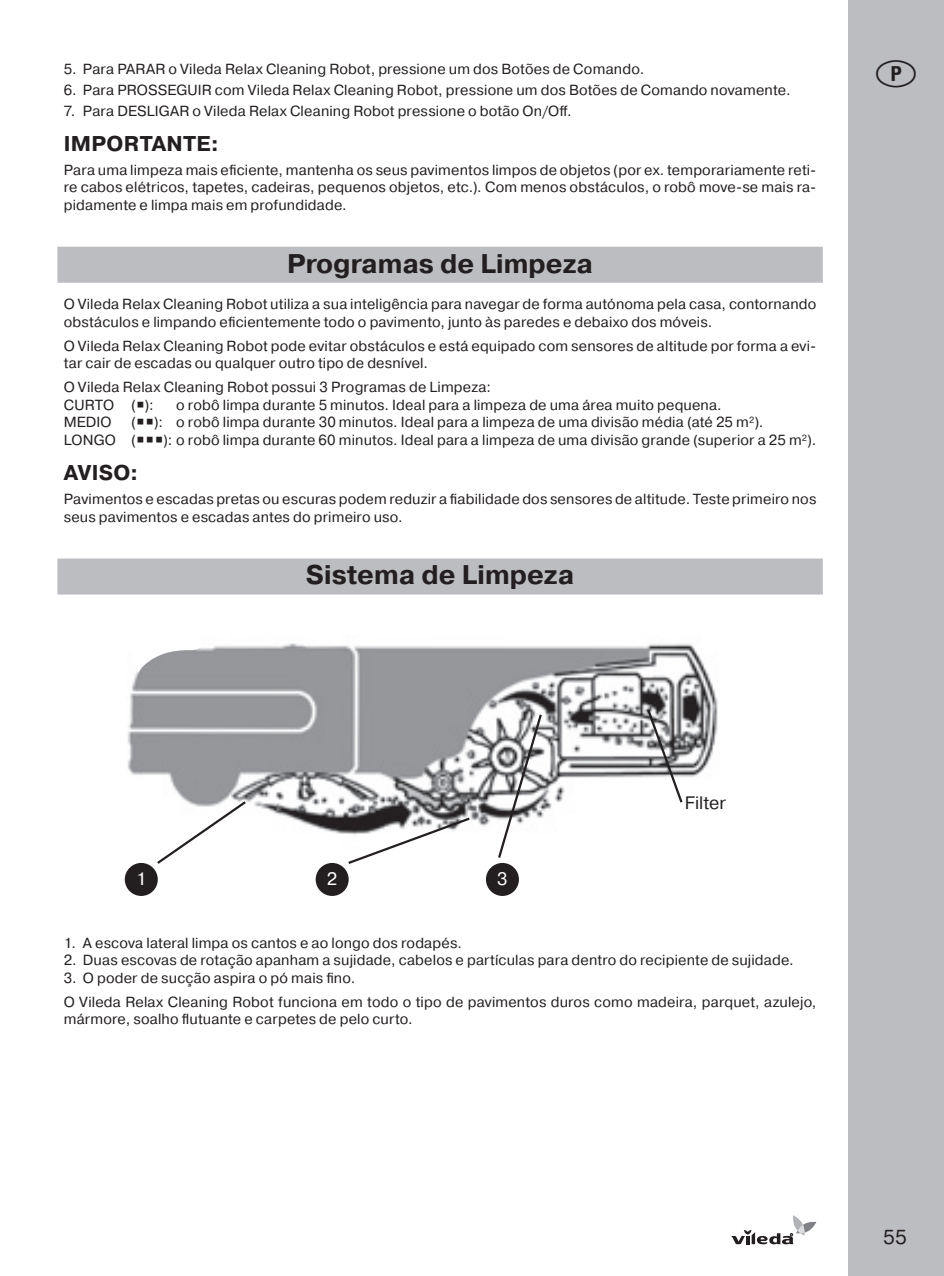
<style>
.page{position:relative;width:944px;height:1276px;background:#fff}
.page>*{position:absolute;margin:0;border:0;box-sizing:border-box;transform-origin:0 0}
.t1{font:40.5px "Vileda National Pi";color:#231f20}
.t2{font:700 27px "Pragmatica";color:#231f20}
.t3{font:700 21.38px "Pragmatica";letter-spacing:.01em;color:#231f20}
.t4{font:20.25px "Pragmatica";color:#231f20}
.t5{font:18px "Pragmatica";color:#231f20}
.t6{font:18px "Pragmatica";color:#fff}
.t7{font:14.62px/17.6px "Pragmatica";letter-spacing:.01em;color:#231f20}
</style>
<div class="page">
<div style="left:848px;top:0;width:96px;height:1276px;background:#bcbdc0"></div>
<svg style="left:731px;top:1215px;width:85px;height:29px"></svg>
<div style="left:57px;top:247px;width:766px;height:36px;background:#bcbdc0"></div>
<div style="left:57px;top:558px;width:766px;height:36px;background:#bcbdc0"></div>
<img style="left:124px;top:643px;width:594px;height:253px">
<svg style="left:131px;top:643px;width:76px;height:30px"></svg>
<div style="left:125px;top:863px;width:33px;height:33px;background:#231f20;border-radius:50%"></div>
<div style="left:316px;top:863px;width:33px;height:33px;background:#231f20;border-radius:50%"></div>
<div style="left:486px;top:863px;width:33px;height:33px;background:#231f20;border-radius:50%"></div>
<svg style="left:155px;top:799px;width:93px;height:67px"></svg>
<svg style="left:346px;top:815px;width:126px;height:51px"></svg>
<svg style="left:496px;top:712px;width:48px;height:148px"></svg>
<svg style="left:645px;top:707px;width:39px;height:98px"></svg>
<p class="t7" style="left:64px;top:60px;width:582px">5. Para PARAR o Vileda Relax Cleaning Robot, pressione um dos Botões de Comando.</p>
<h1 class="t1" style="left:876px;top:49px;width:42px">P</h1>
<p class="t7" style="left:64px;top:102px;width:509px">7. Para DESLIGAR o Vileda Relax Cleaning Robot pressione o botão On/Off.</p>
<h3 class="t3" style="left:64px;top:131px;width:157px">IMPORTANTE:</h3>
<p class="t7" style="left:64px;top:161px;width:754px;text-align:justify">Para uma limpeza mais eficiente, mantenha os seus pavimentos limpos de objetos (por ex. temporariamente reti&shy;re cabos elétricos, tapetes, cadeiras, pequenos objetos, etc.). Com menos obstáculos, o robô move-se mais ra&shy;pidamente e limpa mais em profundidade.</p>
<p class="t7" style="left:64px;top:81px;width:728px">6. Para PROSSEGUIR com Vileda Relax Cleaning Robot, pressione um dos Botões de Comando novamente.</p>
<h2 class="t2" style="left:287px;top:248px;width:307px">Programas de Limpeza</h2>
<p class="t7" style="left:64px;top:296px;width:754px">O Vileda Relax Cleaning Robot utiliza a sua inteligência para navegar de forma autónoma pela casa, contornando obstáculos e limpando eficientemente todo o pavimento, junto às paredes e debaixo dos móveis.</p>
<p class="t7" style="left:64px;top:337px;width:754px">O Vileda Relax Cleaning Robot pode evitar obstáculos e está equipado com sensores de altitude por forma a evi&shy;tar cair de escadas ou qualquer outro tipo de desnível.</p>
<p class="t7" style="left:64px;top:378px;width:429px">O Vileda Relax Cleaning Robot possui 3 Programas de Limpeza:<br>CURTO (○):</p>
<p class="t7" style="left:176px;top:396px;width:547px">o robô limpa durante 5 minutos. Ideal para a limpeza de uma área muito pequena.</p>
<p class="t7" style="left:64px;top:414px;width:754px;text-indent:67px">(○○): o robô limpa durante 30 minutos. Ideal para a limpeza de uma divisão média (até 25 m²).<br>LONGO (○○○): o robô limpa durante 60 minutos. Ideal para a limpeza de uma divisão grande (superior a 25 m²).</p>
<h3 class="t3" style="left:64px;top:461px;width:76px">AVISO:</h3>
<p class="t7" style="left:64px;top:490px;width:754px">Pavimentos e escadas pretas ou escuras podem reduzir a fiabilidade dos sensores de altitude. Teste primeiro nos seus pavimentos e escadas antes do primeiro uso.</p>
<p class="t7" style="left:64px;top:414px;width:49px">MEDIO</p>
<h2 class="t2" style="left:306px;top:560px;width:270px">Sistema de Limpeza</h2>
<p class="t6" style="left:136px;top:868px;width:12px">1</p>
<p class="t6" style="left:327px;top:868px;width:12px">2</p>
<p class="t6" style="left:497px;top:868px;width:12px">3</p>
<p class="t5" style="left:685px;top:792px;width:43px">Filter</p>
<p class="t7" style="left:64px;top:934px;width:400px">1. A escova lateral limpa os cantos e ao longo dos rodapés.</p>
<p class="t7" style="left:64px;top:952px;width:731px">2. Duas escovas de rotação apanham a sujidade, cabelos e partículas para dentro do recipiente de sujidade.</p>
<p class="t7" style="left:64px;top:966px;width:754px;line-height:23.8px">3. O poder de sucção aspira o pó mais fino.<br>O Vileda Relax Cleaning Robot funciona em todo o tipo de pavimentos duros como madeira, parquet, azulejo,</p>
<p class="t7" style="left:64px;top:1011px;width:350px">mármore, soalho flutuante e carpetes de pelo curto.</p>
<h3 class="t4" style="left:883px;top:1226px;width:25px">55</h3>
</div>
